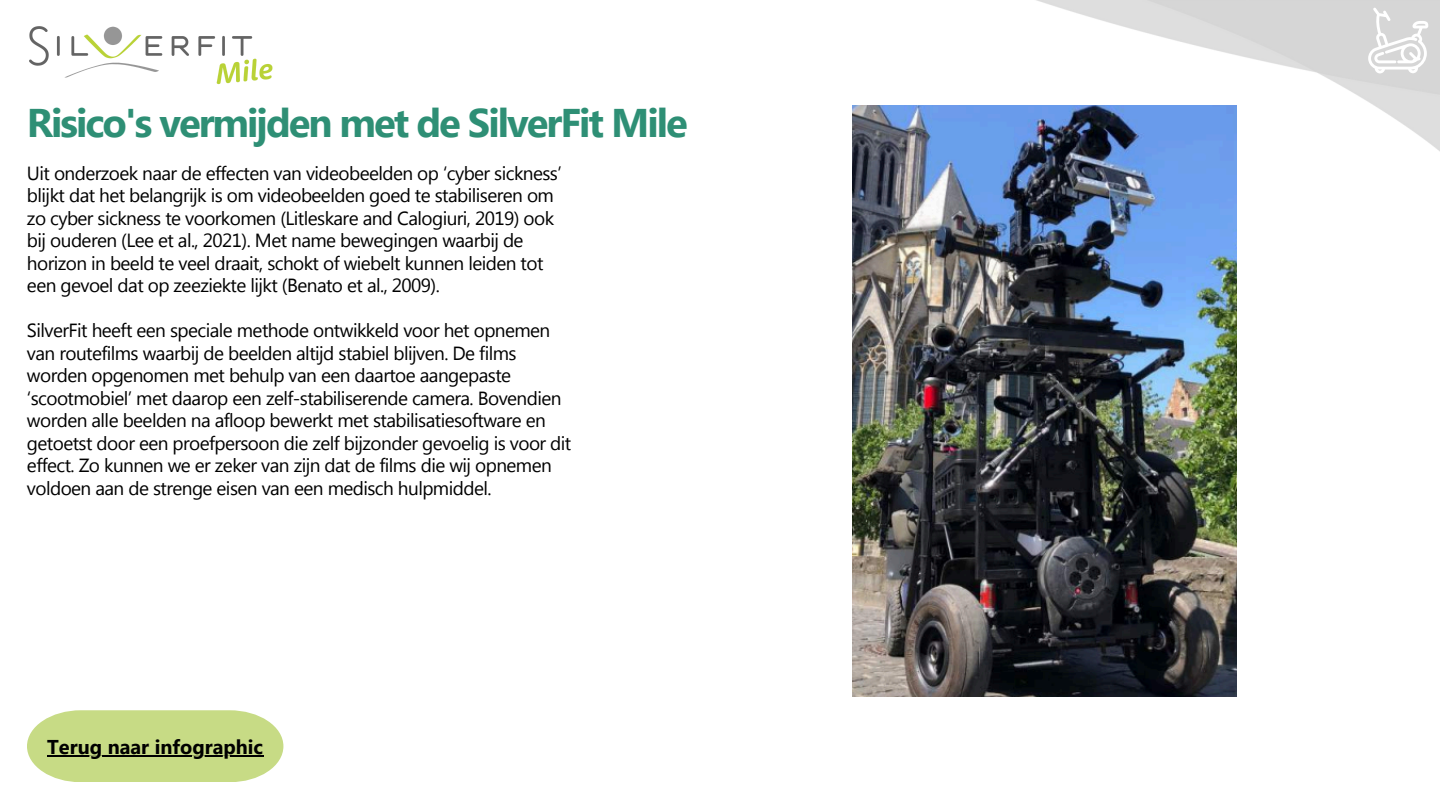
<style>
.page{position:relative;width:1440px;height:810px;background:#fff}
.page>*{position:absolute;margin:0;border:0;box-sizing:border-box;transform-origin:0 0}
.t1{font:700 40px "Segoe UI";letter-spacing:-.05em;color:#2e8f75}
.t2{font:700 20px "Segoe UI";color:#000}
.t3{font:19px/22.5px "Segoe UI";letter-spacing:-.03em;color:#000}
</style>
<div class="page">
<img style="left:853px;top:105px;width:384px;height:591px">
<svg style="left:27px;top:710px;width:256px;height:72px;background:#ccde90"></svg>
<hr style="left:47px;top:755px;width:216px;height:2px;background:#000">
<img style="left:1033px;top:0;width:407px;height:162px">
<svg style="left:1368px;top:7px;width:60px;height:66px"></svg>
<img style="left:29px;top:26px;width:244px;height:59px">
<p class="t1" style="left:27px;top:94px;width:662px">Risico's vermijden met de SilverFit Mile</p>
<h1 class="t3" style="left:27px;top:161px;width:536px">Uit onderzoek naar de effecten van videobeelden op ‘cyber sickness’ blijkt dat het belangrijk is om videobeelden goed te stabiliseren om zo cyber sickness te voorkomen (Litleskare and Calogiuri, 2019) ook bij ouderen (Lee et al., 2021). Met name bewegingen waarbij de horizon in beeld te veel draait, schokt of wiebelt kunnen leiden tot een gevoel dat op zeeziekte lijkt (Benato et al., 2009).</h1>
<p class="t3" style="left:27px;top:318px;width:546px">SilverFit heeft een speciale methode ontwikkeld voor het opnemen van routefilms waarbij de beelden altijd stabiel blijven. De films worden opgenomen met behulp van een daartoe aangepaste ‘scootmobiel’ met daarop een zelf-stabiliserende camera. Bovendien worden alle beelden na afloop bewerkt met stabilisatiesoftware en getoetst door een proefpersoon die zelf bijzonder gevoelig is voor dit effect. Zo kunnen we er zeker van zijn dat de films die wij opnemen voldoen aan de strenge eisen van een medisch hulpmiddel.</p>
<p class="t2" style="left:47px;top:732px;width:218px">Terug naar infographic</p>
</div>
